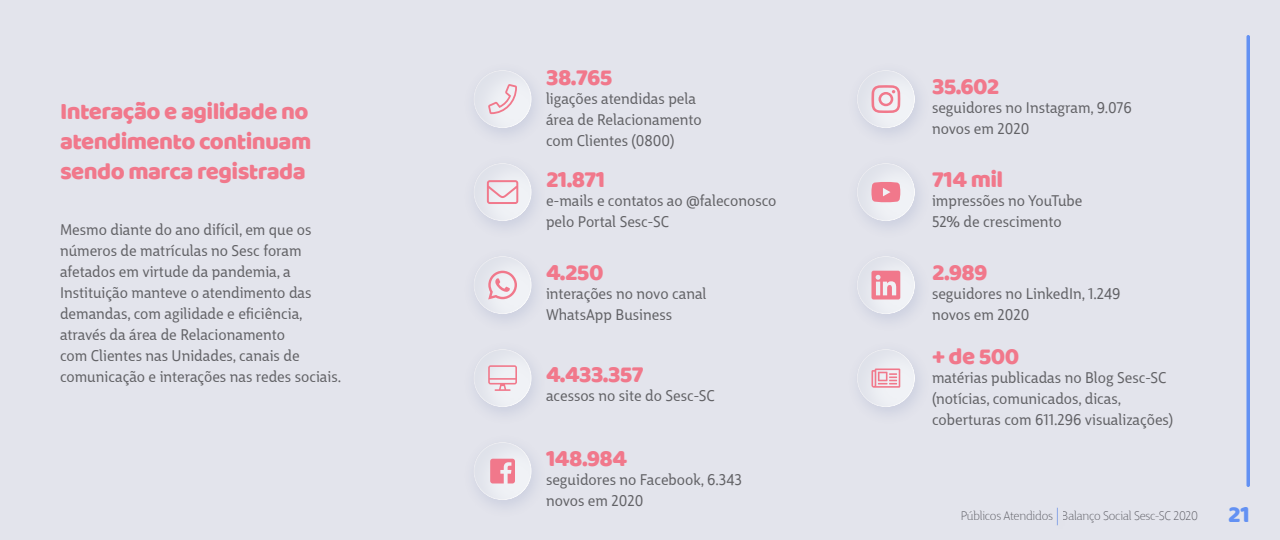
<style>
.page{position:relative;width:1280px;height:540px;background:#e3e4ec}
.page>*{position:absolute;margin:0;border:0;box-sizing:border-box;transform-origin:0 0}
.t1{font:24px/30px "Baloo";letter-spacing:-.025em;color:#f1788b;text-align:justify}
.t2{font:24px "Baloo";color:#6391f3}
.t3{font:15px/21px "Big City Grotesque Pro";color:#626266}
.t4{font:300 12px "Big City Grotesque Pro";letter-spacing:-.02em;color:#626266}
</style>
<div class="page">
<div style="left:469px;top:66px;width:67px;height:63px;background:#d2d3df;opacity:.4"></div>
<div style="left:853px;top:66px;width:67px;height:63px;background:#d2d3df;opacity:.4"></div>
<div style="left:469px;top:159px;width:67px;height:63px;background:#d2d3df;opacity:.4"></div>
<div style="left:853px;top:159px;width:67px;height:63px;background:#d2d3df;opacity:.4"></div>
<div style="left:469px;top:345px;width:67px;height:63px;background:#d2d3df;opacity:.4"></div>
<div style="left:853px;top:345px;width:67px;height:63px;background:#d2d3df;opacity:.4"></div>
<div style="left:469px;top:252px;width:67px;height:63px;background:#d2d3df;opacity:.4"></div>
<div style="left:853px;top:252px;width:67px;height:63px;background:#d2d3df;opacity:.4"></div>
<div style="left:469px;top:438px;width:67px;height:63px;background:#d2d3df;opacity:.4"></div>
<svg style="left:488px;top:271px;width:29px;height:28px"></svg>
<svg style="left:490px;top:459px;width:25px;height:24px"></svg>
<svg style="left:871px;top:85px;width:29px;height:28px"></svg>
<svg style="left:871px;top:182px;width:29px;height:20px"></svg>
<svg style="left:871px;top:271px;width:29px;height:29px"></svg>
<svg style="left:488px;top:84px;width:29px;height:30px"></svg>
<svg style="left:487px;top:180px;width:31px;height:24px"></svg>
<svg style="left:488px;top:365px;width:29px;height:26px"></svg>
<svg style="left:872px;top:368px;width:28px;height:20px"></svg>
<svg style="left:1246px;top:35px;width:4px;height:452px;background:#729bf1"></svg>
<div style="left:1053px;top:504px;width:9px;height:22px;background:#d2d3df;opacity:.4"></div>
<h1 class="t1" style="left:60px;top:96px;width:253px">Interação e agilidade no atendimento continuam sendo marca registrada</h1>
<p class="t3" style="left:60px;top:218px;width:283px">Mesmo diante do ano difícil, em que os números de matrículas no Sesc foram afetados em virtude da pandemia, a Instituição manteve o atendimento das demandas, com agilidade e eficiência, através da área de Relacionamento<br>com Clientes nas Unidades, canais de comunicação e interações nas redes sociais.</p>
<h1 class="t1" style="left:546px;top:61px;width:68px">38.765</h1>
<p class="t3" style="left:546px;top:87px;width:157px">ligações atendidas pela área de Relacionamento com Clientes (0800)</p>
<h1 class="t1" style="left:546px;top:163px;width:61px">21.871</h1>
<p class="t3" style="left:546px;top:189px;width:232px">e-mails e contatos ao @faleconosco pelo Portal Sesc-SC</p>
<h1 class="t1" style="left:546px;top:256px;width:59px">4.250</h1>
<p class="t3" style="left:546px;top:282px;width:162px">interações no novo canal<br>WhatsApp Business</p>
<h1 class="t1" style="left:932px;top:70px;width:69px">35.602</h1>
<p class="t3" style="left:932px;top:96px;width:201px">seguidores no Instagram, 9.076 novos em 2020</p>
<h1 class="t1" style="left:932px;top:163px;width:73px">714 mil</h1>
<p class="t3" style="left:932px;top:189px;width:152px">impressões no YouTube<br>52% de crescimento</p>
<h1 class="t1" style="left:932px;top:256px;width:57px">2.989</h1>
<p class="t3" style="left:932px;top:282px;width:190px">seguidores no LinkedIn, 1.249 novos em 2020</p>
<h1 class="t1" style="left:932px;top:340px;width:89px">+ de 500</h1>
<h1 class="t1" style="left:546px;top:358px;width:99px">4.433.357</h1>
<p class="t3" style="left:932px;top:366px;width:243px">matérias publicadas no Blog Sesc-SC (notícias, comunicados, dicas, coberturas com 611.296 visualizações)</p>
<p class="t3" style="left:546px;top:384px;width:170px">acessos no site do Sesc-SC</p>
<h1 class="t1" style="left:546px;top:442px;width:82px">148.984</h1>
<p class="t3" style="left:546px;top:468px;width:198px">seguidores no Facebook, 6.343 novos em 2020</p>
<p class="t4" style="left:961px;top:507px;width:239px">Públicos Atendidos Balanço Social Sesc-SC 2020</p>
<h1 class="t2" style="left:1228px;top:500px;width:23px">21</h1>
</div>
